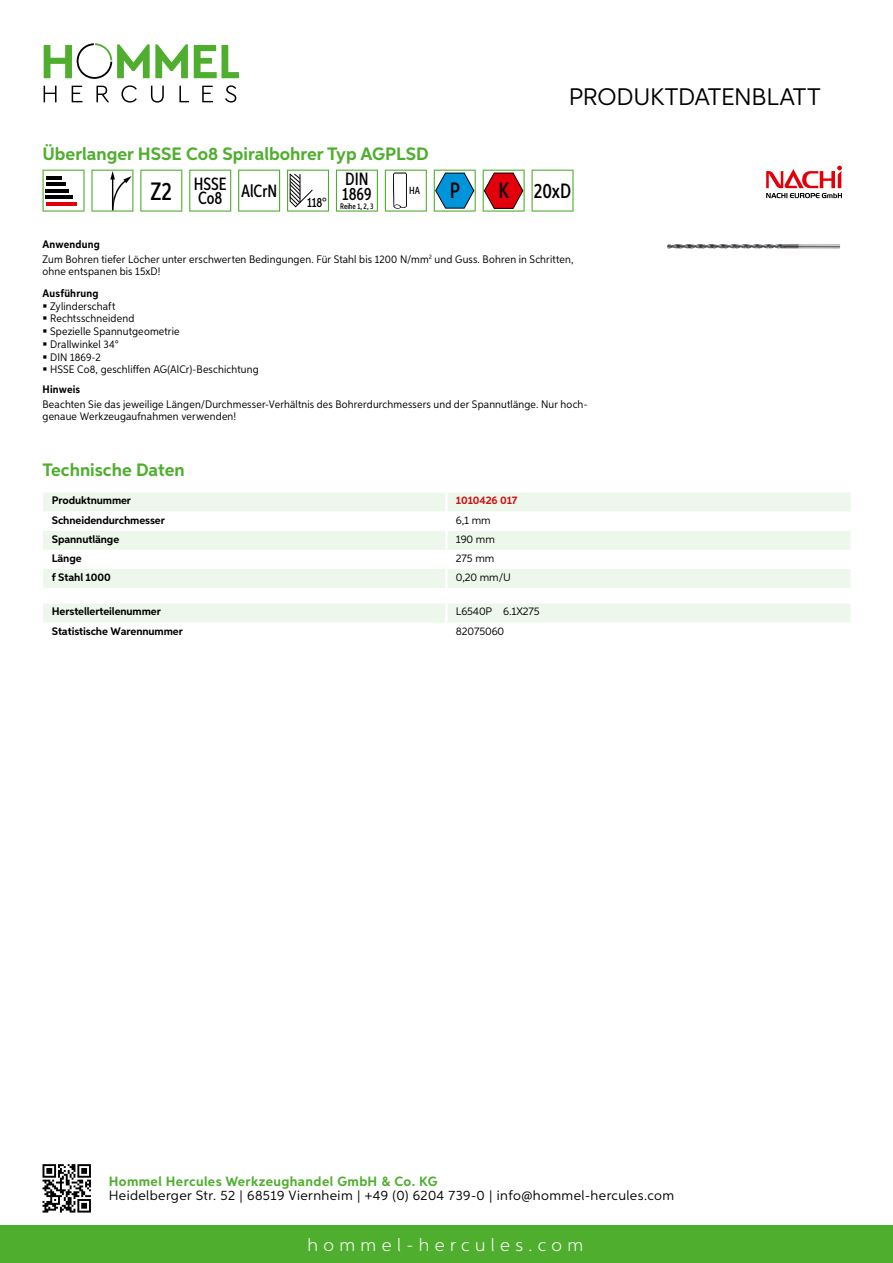
<style>
.page{position:relative;width:893px;height:1263px;background:#fff}
.page>*{position:absolute;margin:0;border:0;box-sizing:border-box;transform-origin:0 0}
.t1{font:24px "Aspira";letter-spacing:-.01em;color:#000}
.t2{font:500 22.2px "Aspira XX Nar";color:#000}
.t3{font:500 20.7px "Aspira XX Nar";color:#000}
.t4{font:700 18px "Aspira";color:#50ae2f}
.t5{font:300 18px "Aspira";letter-spacing:.3em;color:#fff}
.t6{font:500 17.85px/14.9px "Aspira XX Nar";color:#000}
.t7{font:13.5px "Aspira";letter-spacing:.03em;color:#000}
.t8{font:700 13.5px "Aspira";letter-spacing:.03em;color:#50ae2f}
.t9{font:500 13.35px "Aspira XX Nar";color:#000}
.t10{font:10.95px/12.8px "Aspira Nar";letter-spacing:.015em;color:#000}
.t11{font:700 10.95px "Aspira";letter-spacing:-.01em;color:#000}
.t12{font:10.95px "Aspira";letter-spacing:-.01em;color:#000}
.t13{font:700 10.95px "Aspira Nar";letter-spacing:.02em;color:#000}
.t14{font:700 10.95px "Aspira";letter-spacing:-.01em;color:#cd1013}
.t15{font:500 10.35px "Aspira XX Nar";color:#000}
.t16{font:500 8.1px "Aspira XX Nar";color:#000}
.s1{font-size:25.2px}
.s2{font-size:22.2px}
.s3{font-weight:700}
</style>
<div class="page">
<div style="left:0;top:1226px;width:893px;height:37px;background:#50ae2f"></div>
<svg style="left:43px;top:1164px;width:48px;height:48px"></svg>
<svg style="left:194px;top:45px;width:45px;height:33px"></svg>
<svg style="left:44px;top:43px;width:144px;height:36px"></svg>
<svg style="left:44px;top:86px;width:13px;height:16px"></svg>
<svg style="left:72px;top:86px;width:10px;height:16px"></svg>
<svg style="left:96px;top:86px;width:13px;height:16px"></svg>
<svg style="left:121px;top:85px;width:16px;height:18px"></svg>
<svg style="left:151px;top:86px;width:13px;height:17px"></svg>
<svg style="left:179px;top:86px;width:10px;height:16px"></svg>
<svg style="left:202px;top:86px;width:11px;height:16px"></svg>
<svg style="left:225px;top:85px;width:11px;height:18px"></svg>
<div style="left:43px;top:492px;width:807px;height:96px;background:#eef7eb"></div>
<svg style="left:43px;top:512px;width:807px;height:57px"></svg>
<hr style="left:445px;top:492px;width:3px;height:20px;background:#fff">
<hr style="left:445px;top:512px;width:3px;height:19px;background:#fff">
<hr style="left:445px;top:531px;width:3px;height:19px;background:#fff">
<hr style="left:445px;top:550px;width:3px;height:19px;background:#fff">
<hr style="left:445px;top:569px;width:3px;height:19px;background:#fff">
<div style="left:43px;top:604px;width:807px;height:18px;background:#eef7eb"></div>
<svg style="left:43px;top:170px;width:42px;height:42px"></svg>
<hr style="left:46px;top:176px;width:16px;height:3px;background:#000">
<hr style="left:46px;top:183px;width:20px;height:3px;background:#000">
<hr style="left:46px;top:189px;width:23px;height:3px;background:#000">
<hr style="left:46px;top:196px;width:27px;height:3px;background:#000">
<hr style="left:46px;top:203px;width:30px;height:3px;background:#e3000b">
<svg style="left:91px;top:170px;width:42px;height:42px"></svg>
<svg style="left:140px;top:170px;width:42px;height:42px"></svg>
<svg style="left:189px;top:170px;width:42px;height:42px"></svg>
<svg style="left:238px;top:170px;width:42px;height:42px"></svg>
<svg style="left:287px;top:170px;width:42px;height:42px"></svg>
<svg style="left:336px;top:170px;width:42px;height:42px"></svg>
<svg style="left:385px;top:170px;width:42px;height:42px"></svg>
<svg style="left:434px;top:170px;width:42px;height:42px"></svg>
<svg style="left:483px;top:170px;width:42px;height:42px"></svg>
<svg style="left:532px;top:170px;width:42px;height:42px"></svg>
<img style="left:667px;top:244px;width:173px;height:5px">
<svg style="left:766px;top:166px;width:76px;height:32px"></svg>
<h3 class="t4" style="left:43px;top:142px;width:388px">Überlanger HSSE Co8 Spiralbohrer Typ AGPLSD</h3>
<h1 class="t1" style="left:569px;top:82px;width:253px">Produktdatenblatt</h1>
<h3 class="t6" style="left:151px;top:176px;width:77px"><span class="s1">Z2</span> HSSE</h3>
<h3 class="t6" style="left:198px;top:183px;width:80px">Co8 AlCrN</h3>
<p class="t9" style="left:307px;top:195px;width:21px">118°</p>
<h3 class="t6" style="left:342px;top:172px;width:31px">DIN<br>1869</h3>
<p class="t16" style="left:340px;top:201px;width:35px">Reihe 1, 2, 3</p>
<p class="t15" style="left:409px;top:185px;width:12px">HA</p>
<h2 class="t2" style="left:450px;top:177px;width:12px">P</h2>
<h3 class="t3" style="left:498px;top:178px;width:74px"><span class="s2">K</span> 20xD</h3>
<p class="t10" style="left:43px;top:236px;width:533px;line-height:15.1px"><span class="s3">Anwendung<br></span>Zum Bohren tiefer Löcher unter erschwerten Bedingungen. Für Stahl bis 1200 N/mm<sup>2</sup> und Guss. Bohren in Schritten,</p>
<p class="t10" style="left:43px;top:264px;width:119px">ohne entspanen bis 15xD!</p>
<p class="t13" style="left:43px;top:286px;width:58px">Ausführung</p>
<p class="t10" style="left:50px;top:299px;width:210px">Zylinderschaft<br>Rechtsschneidend<br>Spezielle Spannutgeometrie<br>Drallwinkel 34°<br>DIN 1869-2<br>HSSE Co8, geschliffen AG(AlCr)-Beschichtung</p>
<p class="t13" style="left:43px;top:382px;width:39px">Hinweis</p>
<p class="t10" style="left:43px;top:398px;width:547px;line-height:12px">Beachten Sie das jeweilige Längen/Durchmesser-Verhältnis des Bohrerdurchmessers und der Spannutlänge. Nur hoch&shy;genaue Werkzeugaufnahmen verwenden!</p>
<h3 class="t4" style="left:43px;top:458px;width:144px">Technische Daten</h3>
<p class="t11" style="left:52px;top:494px;width:81px">Produktnummer</p>
<p class="t14" style="left:456px;top:494px;width:63px">1010426 017</p>
<p class="t11" style="left:52px;top:513px;width:115px">Schneidendurchmesser</p>
<p class="t12" style="left:456px;top:513px;width:36px">6,1 mm</p>
<p class="t11" style="left:52px;top:532px;width:69px">Spannutlänge</p>
<p class="t12" style="left:456px;top:532px;width:41px">190 mm</p>
<p class="t11" style="left:52px;top:551px;width:31px">Länge</p>
<p class="t12" style="left:456px;top:551px;width:40px">275 mm</p>
<p class="t11" style="left:52px;top:570px;width:60px">f Stahl 1000</p>
<p class="t12" style="left:456px;top:570px;width:55px">0,20 mm/U</p>
<p class="t11" style="left:52px;top:605px;width:111px">Herstellerteilenummer</p>
<p class="t12" style="left:456px;top:605px;width:85px">L6540P 6.1X275</p>
<p class="t11" style="left:52px;top:624px;width:132px">Statistische Warennummer</p>
<p class="t12" style="left:456px;top:624px;width:50px">82075060</p>
<p class="t8" style="left:109px;top:1172px;width:330px">Hommel Hercules Werkzeughandel GmbH &amp; Co. KG</p>
<p class="t7" style="left:109px;top:1187px;width:567px">Heidelberger Str. 52 | 68519 Viernheim | +49 (0) 6204 739-0 | info@hommel-hercules.com</p>
<h3 class="t5" style="left:307px;top:1234px;width:277px">hommel-hercules.com</h3>
</div>
